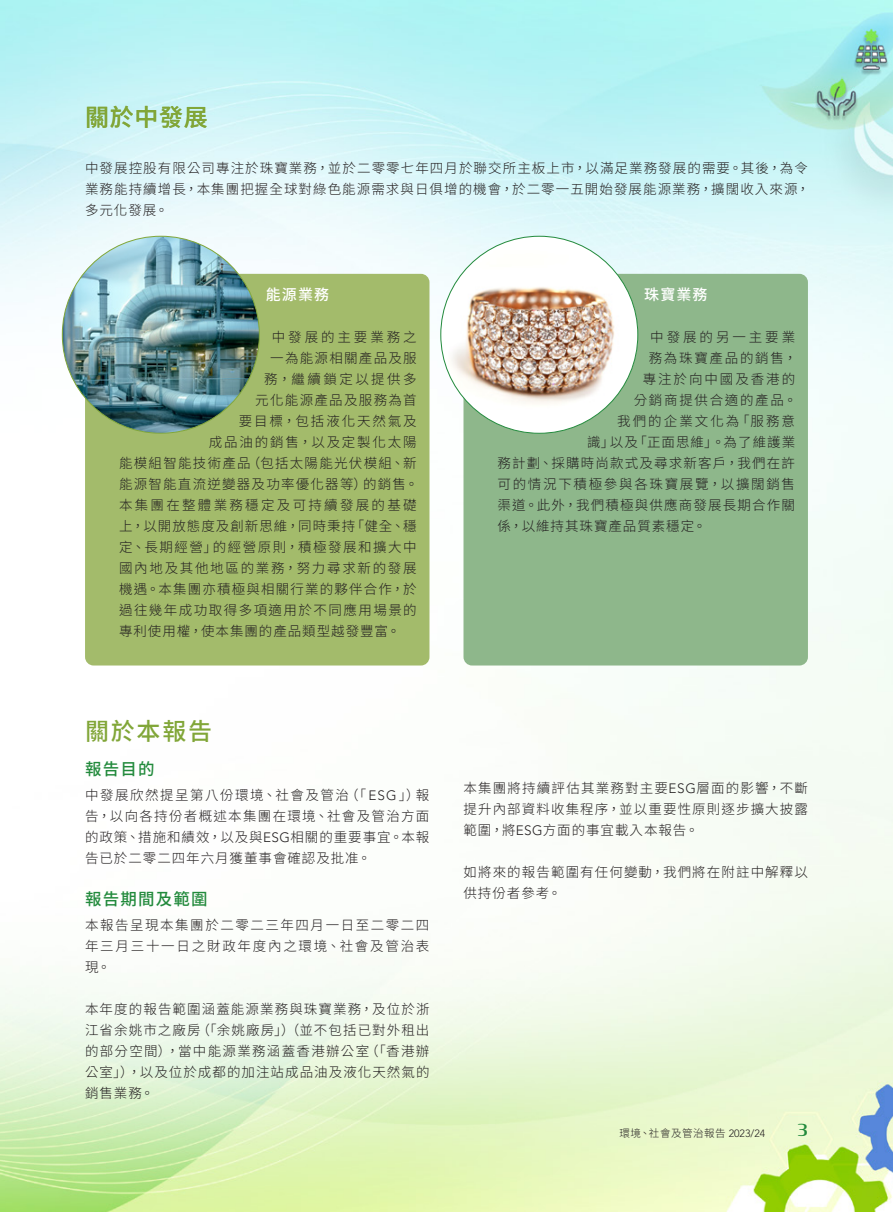
<style>
.page{position:relative;width:893px;height:1212px;background:#fff}
.page>*{position:absolute;margin:0;border:0;box-sizing:border-box;transform-origin:0 0}
.Body_Text{font:500 24px "Source Han Sans TC";letter-spacing:.055em;color:#81a638}
.Heading_1{font:500 16.5px "Source Han Sans TC";letter-spacing:.075em;color:#228a3c}
.t1{font:500 16.5px "Condor";color:#228a3c}
.Heading_2{font:500 15px "Source Han Sans TC";letter-spacing:.075em;color:#fff}
.Body_Text-2{font:300 13.5px/21px "Source Han Sans TC";letter-spacing:.085em;color:#231f20;text-align:justify}
.Body_Text-3{font:300 13.5px "Source Han Sans TC";letter-spacing:.125em;color:#231f20}
.Body_Text-4{font:300 13.5px "Source Han Sans TC";letter-spacing:.11em;color:#231f20}
.Body_Text-5{font:300 13.5px "Source Han Sans TC";letter-spacing:.17em;color:#231f20}
.Body_Text-6{font:300 13.5px "Source Han Sans TC";letter-spacing:.215em;color:#231f20}
.Body_Text-7{font:300 13.5px "Source Han Sans TC";letter-spacing:.135em;color:#231f20}
.Body_Text-8{font:300 13.5px "Source Han Sans TC";letter-spacing:.14em;color:#231f20}
.Body_Text-9{font:300 13.5px "Source Han Sans TC";letter-spacing:.15em;color:#231f20}
.Body_Text-10{font:300 13.5px "Source Han Sans TC";letter-spacing:.18em;color:#231f20}
.Body_Text-11{font:300 13.5px "Source Han Sans TC";letter-spacing:.145em;color:#231f20}
.t2{font:300 10.5px "Source Han Sans TC";letter-spacing:.05em;color:#231f20}
.s1{font-family:"Avenir LT Std"}
</style>
<div class="page">
<img style="left:0;top:0;width:893px;height:1212px">
<div style="left:85px;top:274px;width:344px;height:391px;background:#a3bb6b;border-radius:9px"></div>
<div style="left:463px;top:274px;width:345px;height:391px;background:#8eb78b;border-radius:9px"></div>
<img style="left:62px;top:236px;width:197px;height:197px;border-radius:99px">
<img style="left:441px;top:236px;width:197px;height:197px;border-radius:99px">
<h1 class="Body_Text" style="left:85px;top:103px;width:124px">關於中發展</h1>
<p class="Body_Text-2" style="left:85px;top:158px;width:726px;text-align:left">中發展控股有限公司專注於珠寶業務，並於二零零七年四月於聯交所主板上市，以滿足業務發展的需要。其後，為令業務能持續增長，本集團把握全球對綠色能源需求與日俱增的機會，於二零一五開始發展能源業務，擴闊收入來源，多元化發展。</p>
<p class="Heading_2" style="left:266px;top:286px;width:65px">能源業務</p>
<p class="Body_Text-6" style="left:272px;top:329px;width:146px">中發展的主要業務之</p>
<p class="Body_Text-2" style="left:270px;top:348px;width:148px">一為能源相關產品及服</p>
<p class="Body_Text-10" style="left:264px;top:371px;width:154px">務，繼續鎖定以提供多</p>
<p class="Body_Text-2" style="left:255px;top:390px;width:163px">元化能源產品及服務為首</p>
<p class="Body_Text-8" style="left:239px;top:413px;width:179px">要目標，包括液化天然氣及</p>
<p class="Body_Text-7" style="left:209px;top:434px;width:209px">成品油的銷售，以及定製化太陽</p>
<p class="Body_Text-2" style="left:119px;top:453px;width:299px">能模組智能技術產品（包括太陽能光伏模組、新</p>
<p class="Body_Text-2" style="left:119px;top:474px;width:301px">能源智能直流逆變器及功率優化器等）的銷售。</p>
<p class="Body_Text-5" style="left:119px;top:497px;width:299px">本集團在整體業務穩定及可持續發展的基礎</p>
<p class="Body_Text-2" style="left:119px;top:516px;width:299px">上，以開放態度及創新思維，同時秉持「健全、穩</p>
<p class="Body_Text-4" style="left:119px;top:539px;width:299px">定、長期經營」的經營原則，積極發展和擴大中</p>
<p class="Body_Text-3" style="left:119px;top:560px;width:299px">國內地及其他地區的業務，努力尋求新的發展</p>
<p class="Body_Text-2" style="left:119px;top:579px;width:299px">機遇。本集團亦積極與相關行業的夥伴合作，於</p>
<p class="Body_Text-4" style="left:119px;top:602px;width:299px">過往幾年成功取得多項適用於不同應用場景的</p>
<p class="Body_Text-2" style="left:119px;top:621px;width:283px">專利使用權，使本集團的產品類型越發豐富。</p>
<p class="Body_Text" style="left:85px;top:717px;width:129px">關於本報告</p>
<p class="Heading_1" style="left:85px;top:759px;width:71px">報告目的</p>
<p class="Body_Text-2" style="left:85px;top:785px;width:346px">中發展欣然提呈第八份環境、社會及管治（「<span class="s1">ESG</span>」）報告，以向各持份者概述本集團在環境、社會及管治方面的政策、措施和績效，以及與<span class="s1">ESG</span>相關的重要事宜。本報告已於二零二四年六月獲董事會確認及批准。</p>
<p class="Heading_1" style="left:85px;top:889px;width:124px">報告期間及範圍</p>
<p class="Body_Text-2" style="left:85px;top:915px;width:346px">本報告呈現本集團於二零二三年四月一日至二零二四年三月三十一日之財政年度內之環境、社會及管治表現。</p>
<p class="Body_Text-2" style="left:85px;top:999px;width:346px">本年度的報告範圍涵蓋能源業務與珠寶業務，及位於浙江省余姚市之廠房（「余姚廠房」）（並不包括已對外租出的部分空間），當中能源業務涵蓋香港辦公室（「香港辦公室」），以及位於成都的加注站成品油及液化天然氣的銷售業務。</p>
<p class="Heading_2" style="left:644px;top:286px;width:65px">珠寶業務</p>
<p class="Body_Text-6" style="left:650px;top:329px;width:146px">中發展的另一主要業</p>
<p class="Body_Text-3" style="left:649px;top:350px;width:150px">務為珠寶產品的銷售，</p>
<p class="Body_Text-11" style="left:643px;top:371px;width:154px">專注於向中國及香港的</p>
<p class="Body_Text-3" style="left:634px;top:392px;width:165px">分銷商提供合適的產品。</p>
<p class="Body_Text-9" style="left:617px;top:413px;width:179px">我們的企業文化為「服務意</p>
<p class="Body_Text-2" style="left:587px;top:432px;width:209px">識」以及「正面思維」。為了維護業</p>
<p class="Body_Text-2" style="left:497px;top:453px;width:299px">務計劃、採購時尚款式及尋求新客戶，我們在許</p>
<p class="Body_Text-3" style="left:497px;top:476px;width:299px">可的情況下積極參與各珠寶展覽，以擴闊銷售</p>
<p class="Body_Text-2" style="left:497px;top:495px;width:299px">渠道。此外，我們積極與供應商發展長期合作關</p>
<p class="Body_Text-2" style="left:497px;top:516px;width:210px">係，以維持其珠寶產品質素穩定。</p>
<p class="Body_Text-2" style="left:463px;top:778px;width:346px">本集團將持續評估其業務對主要<span class="s1">ESG</span>層面的影響，不斷提升內部資料收集程序，並以重要性原則逐步擴大披露範圍，將<span class="s1">ESG</span>方面的事宜載入本報告。</p>
<p class="Body_Text-2" style="left:463px;top:862px;width:346px">如將來的報告範圍有任何變動，我們將在附註中解釋以供持份者參考。</p>
<p class="t2" style="left:619px;top:1127px;width:147px">環境、社會及管治報告 <span class="s1">2023/24</span></p>
<p class="t1" style="left:798px;top:1119px;width:12px">3</p>
</div>
